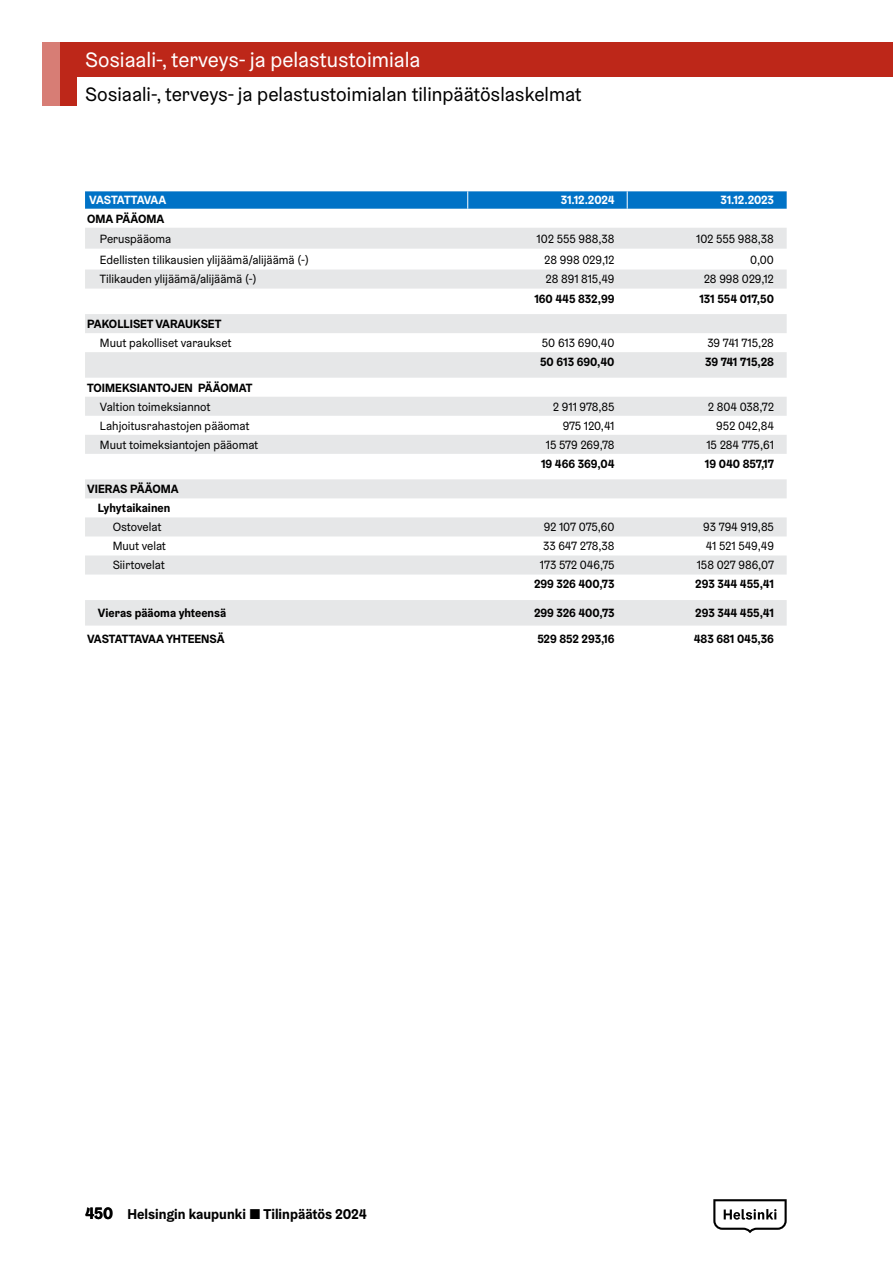
<style>
.page{position:relative;width:893px;height:1263px;background:#fff}
.page>*{position:absolute;margin:0;border:0;box-sizing:border-box;transform-origin:0 0}
.t1{font:21px "Helsinki Grotesk";color:#fff}
.t2{font:19.5px "Helsinki Grotesk";color:#000}
.t3{font:700 14.25px "Helsinki Grotesk";color:#000}
.Taulukko_numerot{font:12px "Helsinki Grotesk";color:#000}
.Taulukko_leipis_2-taso{font:12px "Helsinki Grotesk";color:#000}
.Taulukko_numerot-2{font:700 12px "Helsinki Grotesk";color:#000}
.Taulukko_leipis_1-taso_valiotsake{font:700 12px "Helsinki Grotesk";color:#000}
.Taulukko_leipis_2-taso_valiotsake{font:700 12px "Helsinki Grotesk";color:#000}
.Taulukko_leipis_3-taso{font:12px "Helsinki Grotesk";color:#000}
.Taulukko_otsakepalkki_otsikko_sar_2-xx{font:700 12px "Helsinki Grotesk";letter-spacing:-.01em;color:#fff}
.Taulukko_otsakepalkki_otsikko_sar_1{font:700 12px "Helsinki Grotesk";letter-spacing:-.065em;color:#fff}
.s1{font-size:16.5px}
.s2{font-weight:400}
</style>
<div class="page">
<svg style="left:713px;top:1199px;width:74px;height:34px"></svg>
<div style="left:43px;top:43px;width:850px;height:34px;background:#bd2719"></div>
<div style="left:43px;top:43px;width:34px;height:63px;background:#bd2719"></div>
<div style="left:43px;top:43px;width:17px;height:63px;background:#d77d75"></div>
<svg style="left:85px;top:228px;width:702px;height:398px;fill:#ebeced"></svg>
<svg style="left:85px;top:191px;width:702px;height:18px;background:#0977c8"></svg>
<h1 class="t1" style="left:85px;top:47px;width:337px">Sosiaali-, terveys- ja pelastustoimiala</h1>
<h2 class="t2" style="left:85px;top:82px;width:498px">Sosiaali-, terveys- ja pelastustoimialan tilinpäätöslaskelmat</h2>
<p class="Taulukko_otsakepalkki_otsikko_sar_1" style="left:89px;top:193px;width:78px">VASTATTAVAA</p>
<p class="Taulukko_otsakepalkki_otsikko_sar_2-xx" style="left:561px;top:193px;width:55px">31.12.2024</p>
<p class="Taulukko_otsakepalkki_otsikko_sar_2-xx" style="left:720px;top:193px;width:55px">31.12.2023</p>
<p class="Taulukko_leipis_1-taso_valiotsake" style="left:87px;top:211px;width:79px">OMA PÄÄOMA</p>
<p class="Taulukko_leipis_2-taso" style="left:100px;top:231px;width:73px">Peruspääoma</p>
<p class="Taulukko_numerot" style="left:537px;top:231px;width:79px">102 555 988,38</p>
<p class="Taulukko_numerot" style="left:696px;top:231px;width:79px">102 555 988,38</p>
<p class="Taulukko_leipis_2-taso" style="left:100px;top:252px;width:210px">Edellisten tilikausien ylijäämä/alijäämä (-)</p>
<p class="Taulukko_numerot" style="left:544px;top:252px;width:72px">28 998 029,12</p>
<p class="Taulukko_numerot" style="left:750px;top:252px;width:25px">0,00</p>
<p class="Taulukko_leipis_2-taso" style="left:100px;top:272px;width:158px">Tilikauden ylijäämä/alijäämä (-)</p>
<p class="Taulukko_numerot" style="left:546px;top:272px;width:70px">28 891 815,49</p>
<p class="Taulukko_numerot" style="left:704px;top:272px;width:72px">28 998 029,12</p>
<p class="Taulukko_numerot-2" style="left:534px;top:291px;width:82px">160 445 832,99</p>
<p class="Taulukko_numerot-2" style="left:699px;top:291px;width:76px">131 554 017,50</p>
<p class="Taulukko_leipis_1-taso_valiotsake" style="left:87px;top:316px;width:136px">PAKOLLISET VARAUKSET</p>
<p class="Taulukko_leipis_2-taso" style="left:100px;top:335px;width:133px">Muut pakolliset varaukset</p>
<p class="Taulukko_numerot" style="left:542px;top:335px;width:74px">50 613 690,40</p>
<p class="Taulukko_numerot" style="left:707px;top:335px;width:68px">39 741 715,28</p>
<p class="Taulukko_numerot-2" style="left:540px;top:354px;width:76px">50 613 690,40</p>
<p class="Taulukko_numerot-2" style="left:705px;top:354px;width:70px">39 741 715,28</p>
<p class="Taulukko_leipis_1-taso_valiotsake" style="left:87px;top:380px;width:167px">TOIMEKSIANTOJEN PÄÄOMAT</p>
<p class="Taulukko_leipis_2-taso" style="left:100px;top:399px;width:112px">Valtion toimeksiannot</p>
<p class="Taulukko_numerot" style="left:553px;top:399px;width:63px">2 911 978,85</p>
<p class="Taulukko_numerot" style="left:708px;top:399px;width:68px">2 804 038,72</p>
<p class="Taulukko_leipis_2-taso" style="left:100px;top:418px;width:151px">Lahjoitusrahastojen pääomat</p>
<p class="Taulukko_numerot" style="left:563px;top:418px;width:53px">975 120,41</p>
<p class="Taulukko_numerot" style="left:716px;top:418px;width:59px">952 042,84</p>
<p class="Taulukko_leipis_2-taso" style="left:100px;top:437px;width:160px">Muut toimeksiantojen pääomat</p>
<p class="Taulukko_numerot" style="left:546px;top:437px;width:70px">15 579 269,78</p>
<p class="Taulukko_numerot" style="left:706px;top:437px;width:69px">15 284 775,61</p>
<p class="Taulukko_numerot-2" style="left:541px;top:456px;width:75px">19 466 369,04</p>
<p class="Taulukko_numerot-2" style="left:705px;top:456px;width:70px">19 040 857,17</p>
<p class="Taulukko_leipis_1-taso_valiotsake" style="left:87px;top:481px;width:93px">VIERAS PÄÄOMA</p>
<p class="Taulukko_leipis_2-taso_valiotsake" style="left:98px;top:500px;width:74px">Lyhytaikainen</p>
<p class="Taulukko_leipis_3-taso" style="left:113px;top:520px;width:50px">Ostovelat</p>
<p class="Taulukko_numerot" style="left:544px;top:520px;width:72px">92 107 075,60</p>
<p class="Taulukko_numerot" style="left:703px;top:520px;width:72px">93 794 919,85</p>
<p class="Taulukko_leipis_3-taso" style="left:113px;top:539px;width:55px">Muut velat</p>
<p class="Taulukko_numerot" style="left:543px;top:539px;width:73px">33 647 278,38</p>
<p class="Taulukko_numerot" style="left:706px;top:539px;width:70px">41 521 549,49</p>
<p class="Taulukko_leipis_3-taso" style="left:113px;top:558px;width:54px">Siirtovelat</p>
<p class="Taulukko_numerot" style="left:540px;top:558px;width:76px">173 572 046,75</p>
<p class="Taulukko_numerot" style="left:697px;top:558px;width:79px">158 027 986,07</p>
<p class="Taulukko_numerot-2" style="left:534px;top:577px;width:82px">299 326 400,73</p>
<p class="Taulukko_numerot-2" style="left:695px;top:577px;width:80px">293 344 455,41</p>
<p class="Taulukko_leipis_2-taso_valiotsake" style="left:98px;top:605px;width:130px">Vieras pääoma yhteensä</p>
<p class="Taulukko_numerot-2" style="left:534px;top:605px;width:82px">299 326 400,73</p>
<p class="Taulukko_numerot-2" style="left:695px;top:605px;width:80px">293 344 455,41</p>
<p class="Taulukko_leipis_1-taso_valiotsake" style="left:87px;top:631px;width:139px">VASTATTAVAA YHTEENSÄ</p>
<p class="Taulukko_numerot-2" style="left:537px;top:631px;width:79px">529 852 293,16</p>
<p class="Taulukko_numerot-2" style="left:694px;top:631px;width:82px">483 681 045,36</p>
<p class="t3" style="left:85px;top:1205px;width:283px"><span class="s1">450</span> Helsingin kaupunki <span class="s2">■</span> Tilinpäätös 2024</p>
</div>
